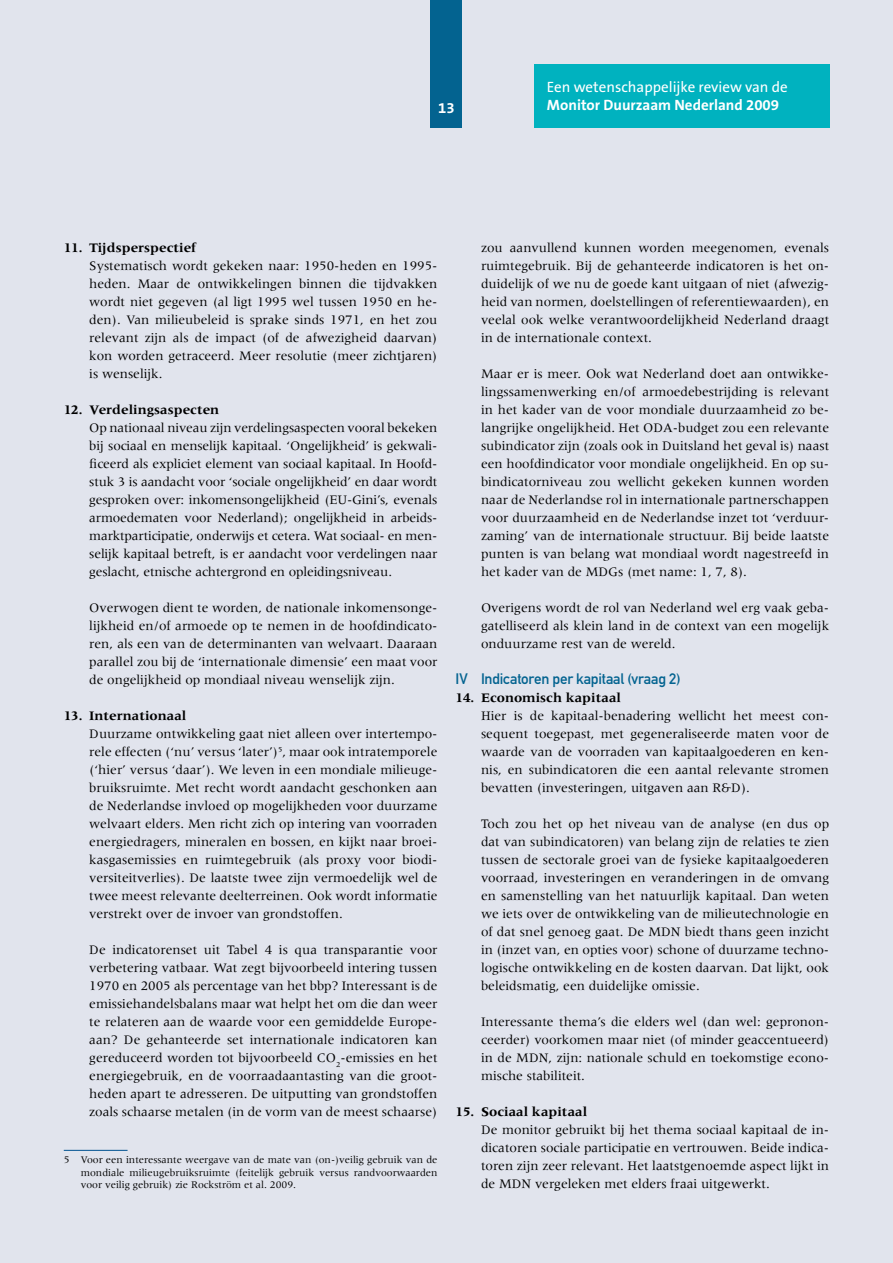
<style>
.page{position:relative;width:893px;height:1263px;background:#e1e4ed}
.page>*{position:absolute;margin:0;border:0;box-sizing:border-box;transform-origin:0 0}
.t1{font:15px "DIN Mittelschrift Std";letter-spacing:-.015em;color:#036390}
.t2{font:15px "The Sans B5 Plain";color:#fff}
.t3{font:700 15px "The Sans B7";color:#fff}
.t4{font:13.5px/18px "Meridien LT Std";color:#000;text-align:justify}
.t5{font:700 13.5px "Meridien LT Std";color:#000}
.t6{font:10.5px/12.6px "Meridien LT Std";color:#000;text-align:justify}
</style>
<div class="page">
<div style="left:431px;top:0;width:31px;height:128px;background:#036390"></div>
<div style="left:534px;top:64px;width:295px;height:64px;background:#00b2bf"></div>
<hr style="left:64px;top:1150px;width:64px;height:1px;background:#005291">
<p class="t3" style="left:438px;top:100px;width:16px">13</p>
<p class="t2" style="left:547px;top:79px;width:242px">Een wetenschappelijke review van de</p>
<p class="t3" style="left:547px;top:97px;width:233px">Monitor Duurzaam Nederland 2009</p>
<p class="t5" style="left:64px;top:240px;width:134px">11. Tijdsperspectief</p>
<p class="t4" style="left:89px;top:257px;width:350px">Systematisch wordt gekeken naar: 1950-heden en 1995- heden. Maar de ontwikkelingen binnen die tijdvakken wordt niet gegeven (al ligt 1995 wel tussen 1950 en he&shy;den). Van milieubeleid is sprake sinds 1971, en het zou relevant zijn als de impact (of de afwezigheid daarvan) kon worden getraceerd. Meer resolutie (meer zichtjaren) is wenselijk.</p>
<p class="t5" style="left:64px;top:402px;width:157px">12. Verdelingsaspecten</p>
<p class="t4" style="left:89px;top:419px;width:350px">Op nationaal niveau zijn verdelingsaspecten vooral bekeken bij sociaal en menselijk kapitaal. ‘Ongelijkheid’ is gekwali&shy;ficeerd als expliciet element van sociaal kapitaal. In Hoofd&shy;stuk 3 is aandacht voor ‘sociale ongelijkheid’ en daar wordt gesproken over: inkomensongelijkheid (EU-Gini’s, evenals armoedematen voor Nederland); ongelijkheid in arbeids&shy;marktparticipatie, onderwijs et cetera. Wat sociaal- en men&shy;selijk kapitaal betreft, is er aandacht voor verdelingen naar geslacht, etnische achtergrond en opleidingsniveau.</p>
<p class="t4" style="left:89px;top:599px;width:350px">Overwogen dient te worden, de nationale inkomensonge&shy;lijkheid en/of armoede op te nemen in de hoofdindicato&shy;ren, als een van de determinanten van welvaart. Daaraan parallel zou bij de ‘internationale dimensie’ een maat voor de ongelijkheid op mondiaal niveau wenselijk zijn.</p>
<p class="t5" style="left:64px;top:708px;width:124px">13. Internationaal</p>
<p class="t4" style="left:89px;top:725px;width:350px">Duurzame ontwikkeling gaat niet alleen over intertempo&shy;rele effecten (‘nu’ versus ‘later’) , maar ook intratemporele (‘hier’ versus ‘daar’). We leven in een mondiale milieuge&shy;bruiksruimte. Met recht wordt aandacht geschonken aan de Nederlandse invloed op mogelijkheden voor duurzame welvaart elders. Men richt zich op intering van voorraden energiedragers, mineralen en bossen, en kijkt naar broei&shy;kasgasemissies en ruimtegebruik (als proxy voor biodi&shy;versiteitverlies). De laatste twee zijn vermoedelijk wel de twee meest relevante deelterreinen. Ook wordt informatie verstrekt over de invoer van grondstoffen.</p>
<p class="t4" style="left:89px;top:941px;width:350px">De indicatorenset uit Tabel 4 is qua transparantie voor verbetering vatbaar. Wat zegt bijvoorbeeld intering tussen 1970 en 2005 als percentage van het bbp? Interessant is de emissiehandelsbalans maar wat helpt het om die dan weer te relateren aan de waarde voor een gemiddelde Europe&shy;aan? De gehanteerde set internationale indicatoren kan gereduceerd worden tot bijvoorbeeld CO<sub>2</sub>-emissies en het energiegebruik, en de voorraadaantasting van die groot&shy;heden apart te adresseren. De uitputting van grondstoffen zoals schaarse metalen (in de vorm van de meest schaarse)</p>
<p class="t6" style="left:81px;top:1153px;width:358px">Voor een interessante weergave van de mate van (on-)veilig gebruik van de mondiale milieugebruiksruimte (feitelijk gebruik versus randvoorwaarden voor veilig gebruik) zie Rockström et al. 2009.</p>
<p class="t4" style="left:481px;top:239px;width:350px">zou aanvullend kunnen worden meegenomen, evenals ruimtegebruik. Bij de gehanteerde indicatoren is het on&shy;duidelijk of we nu de goede kant uitgaan of niet (afwezig&shy;heid van normen, doelstellingen of referentiewaarden), en veelal ook welke verantwoordelijkheid Nederland draagt in de internationale context.</p>
<p class="t4" style="left:481px;top:365px;width:350px">Maar er is meer. Ook wat Nederland doet aan ontwikke&shy;lingssamenwerking en/of armoedebestrijding is relevant in het kader van de voor mondiale duurzaamheid zo be&shy;langrijke ongelijkheid. Het ODA-budget zou een relevante subindicator zijn (zoals ook in Duitsland het geval is) naast een hoofdindicator voor mondiale ongelijkheid. En op su&shy;bindicatorniveau zou wellicht gekeken kunnen worden naar de Nederlandse rol in internationale partnerschappen voor duurzaamheid en de Nederlandse inzet tot ‘verduur&shy;zaming’ van de internationale structuur. Bij beide laatste punten is van belang wat mondiaal wordt nagestreefd in het kader van de MDGs (met name: 1, 7, 8).</p>
<p class="t4" style="left:481px;top:599px;width:350px">Overigens wordt de rol van Nederland wel erg vaak geba&shy;gatelliseerd als klein land in de context van een mogelijk onduurzame rest van de wereld.</p>
<p class="t1" style="left:455px;top:670px;width:226px">IV Indicatoren per kapitaal (vraag 2)</p>
<p class="t5" style="left:455px;top:690px;width:167px">14. Economisch kapitaal</p>
<p class="t4" style="left:481px;top:707px;width:350px">Hier is de kapitaal-benadering wellicht het meest con&shy;sequent toegepast, met gegeneraliseerde maten voor de waarde van de voorraden van kapitaalgoederen en ken&shy;nis, en subindicatoren die een aantal relevante stromen bevatten (investeringen, uitgaven aan R&amp;D).</p>
<p class="t4" style="left:481px;top:815px;width:350px">Toch zou het op het niveau van de analyse (en dus op dat van subindicatoren) van belang zijn de relaties te zien tussen de sectorale groei van de fysieke kapitaalgoederen voorraad, investeringen en veranderingen in de omvang en samenstelling van het natuurlijk kapitaal. Dan weten we iets over de ontwikkeling van de milieutechnologie en of dat snel genoeg gaat. De MDN biedt thans geen inzicht in (inzet van, en opties voor) schone of duurzame techno&shy;logische ontwikkeling en de kosten daarvan. Dat lijkt, ook beleidsmatig, een duidelijke omissie.</p>
<p class="t4" style="left:481px;top:1013px;width:350px">Interessante thema’s die elders wel (dan wel: gepronon&shy;ceerder) voorkomen maar niet (of minder geaccentueerd) in de MDN, zijn: nationale schuld en toekomstige econo&shy;mische stabiliteit.</p>
<p class="t5" style="left:455px;top:1104px;width:133px">15. Sociaal kapitaal</p>
<p class="t4" style="left:481px;top:1121px;width:350px">De monitor gebruikt bij het thema sociaal kapitaal de in&shy;dicatoren sociale participatie en vertrouwen. Beide indica&shy;toren zijn zeer relevant. Het laatstgenoemde aspect lijkt in de MDN vergeleken met elders fraai uitgewerkt.</p>
</div>
